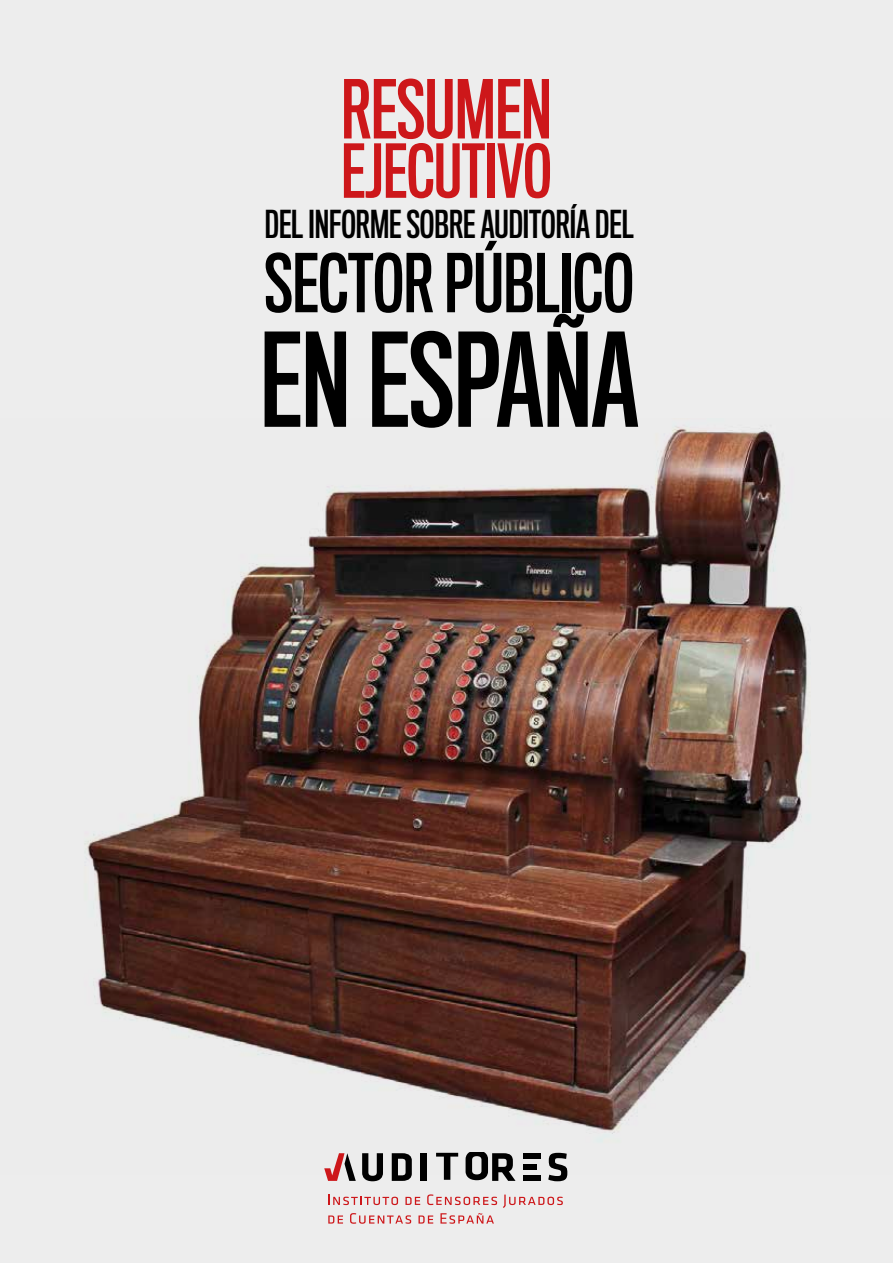
<style>
.page{position:relative;width:893px;height:1263px;background:#ededed}
.page>*{position:absolute;margin:0;border:0;box-sizing:border-box;transform-origin:0 0}
.t1{font:119.4px "Titling Gothic FB Comp Standard";color:#000}
.t2{font:74.55px "Titling Gothic FB Comp Standard";color:#cd171a}
.t3{font:74.4px "Titling Gothic FB Comp Standard";color:#000}
.t4{font:68.25px "Titling Gothic FB Comp Standard";color:#cd171a}
.t5{font:35.4px "Titling Gothic FB Comp Standard";color:#000}
</style>
<div class="page">
<img style="left:84px;top:426px;width:726px;height:749px">
<div style="left:523px;top:1153px;width:17px;height:6px;background:#000"></div>
<svg style="left:362px;top:1153px;width:21px;height:28px"></svg>
<svg style="left:392px;top:1153px;width:20px;height:28px"></svg>
<div style="left:420px;top:1153px;width:7px;height:28px;background:#000"></div>
<svg style="left:436px;top:1153px;width:22px;height:27px"></svg>
<svg style="left:466px;top:1153px;width:49px;height:28px"></svg>
<svg style="left:548px;top:1153px;width:19px;height:28px"></svg>
<div style="left:523px;top:1164px;width:13px;height:5px;background:#000"></div>
<div style="left:523px;top:1175px;width:17px;height:6px;background:#000"></div>
<svg style="left:324px;top:1153px;width:32px;height:28px"></svg>
<svg style="left:328px;top:1194px;width:70px;height:11px"></svg>
<svg style="left:405px;top:1197px;width:15px;height:8px"></svg>
<svg style="left:427px;top:1194px;width:70px;height:11px"></svg>
<svg style="left:503px;top:1194px;width:60px;height:14px"></svg>
<svg style="left:328px;top:1215px;width:15px;height:8px"></svg>
<svg style="left:350px;top:1213px;width:61px;height:11px"></svg>
<svg style="left:418px;top:1215px;width:15px;height:8px"></svg>
<svg style="left:440px;top:1213px;width:54px;height:11px"></svg>
<h2 class="t2" style="left:341px;top:67px;width:31px">RESUMEN</h2>
<h3 class="t4" style="left:341px;top:132px;width:65px">EJECUTI</h3>
<h3 class="t4" style="left:497px;top:132px;width:53px">VO</h3>
<p class="t5" style="left:265px;top:204px;width:370px">DEL INFORME SOBRE AUDITORÍA DEL</p>
<h3 class="t3" style="left:265px;top:240px;width:370px">SECTOR PÚBLICO</h3>
<h1 class="t1" style="left:260px;top:312px;width:379px">EN ESPAÑA</h1>
</div>
